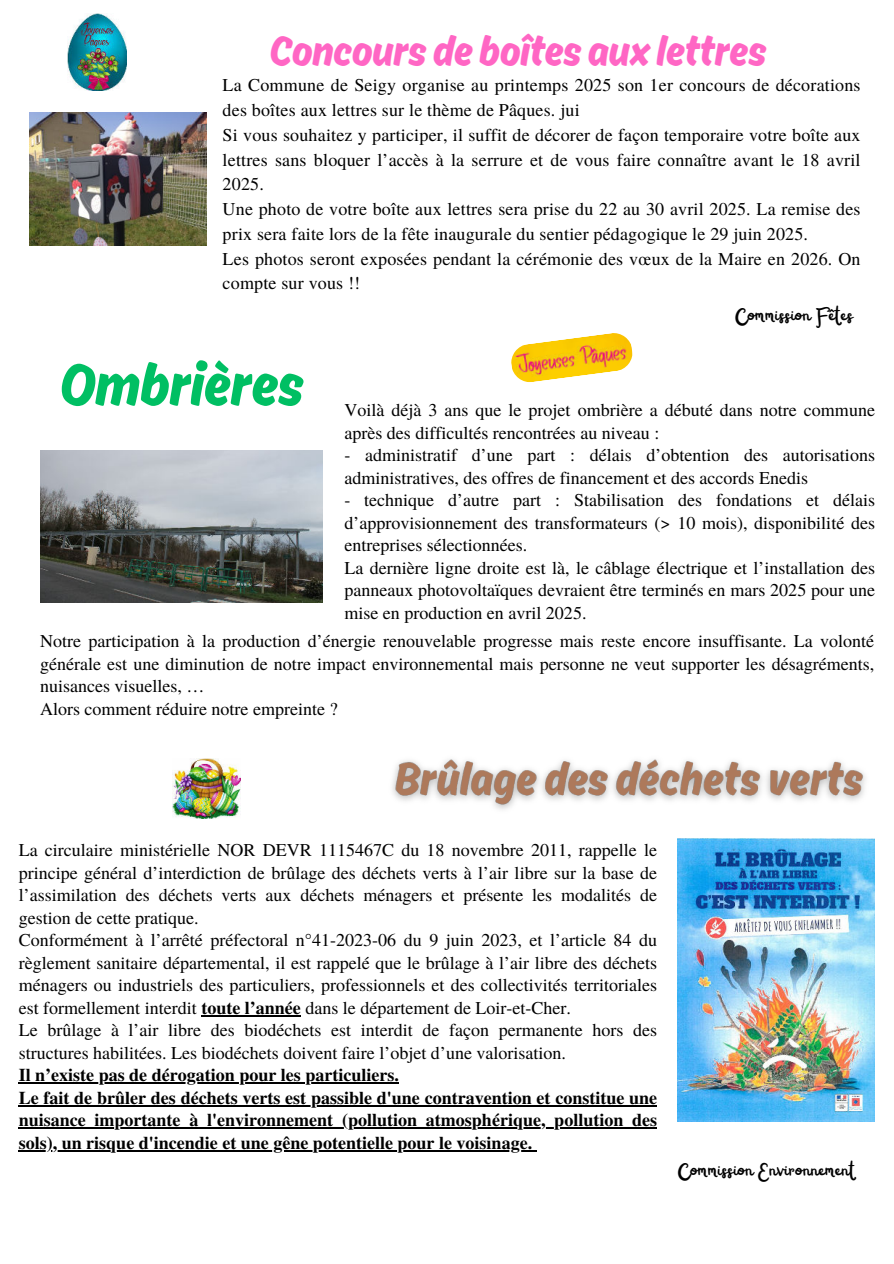
<style>
.page{position:relative;width:894px;height:1264px;background:#fff}
.page>*{position:absolute;margin:0;border:0;box-sizing:border-box;transform-origin:0 0}
.t1{font:63px "Ahkio";color:#00bf63}
.t2{font:44.55px "Ahkio";color:#ff66c4}
.t3{font:21px "Railey";letter-spacing:.01em;color:#000}
.t4{font:18px/22.5px "Te X Gyre Termes";color:#000}
.t5{font:700 18px/22.5px "Te X Gyre Termes";color:#000}
.s1{font-weight:700}
</style>
<div class="page">
<img style="left:30px;top:112px;width:176px;height:133px">
<img style="left:41px;top:450px;width:281px;height:152px">
<img style="left:67px;top:13px;width:60px;height:78px">
<img style="left:511px;top:333px;width:122px;height:49px">
<img style="left:173px;top:758px;width:67px;height:60px">
<img style="left:677px;top:838px;width:197px;height:283px">
<img style="left:392px;top:759px;width:474px;height:51px">
<hr style="left:201px;top:1014px;width:100px;height:2px;background:#000">
<hr style="left:19px;top:1082px;width:380px;height:1px;background:#000">
<hr style="left:19px;top:1104px;width:638px;height:2px;background:#000">
<hr style="left:19px;top:1127px;width:638px;height:1px;background:#000">
<hr style="left:19px;top:1149px;width:513px;height:2px;background:#000">
<h2 class="t2" style="left:270px;top:24px;width:498px">Concours de boîtes aux lettres</h2>
<p class="t4" style="left:222px;top:72px;width:639px;line-height:24.8px">La Commune de Seigy organise au printemps 2025 son 1er concours de décorations des boîtes aux lettres sur le thème de Pâques. jui<br>Si vous souhaitez y participer, il suffit de décorer de façon temporaire votre boîte aux lettres sans bloquer l’accès à la serrure et de vous faire connaître avant le 18 avril 2025.<br>Une photo de votre boîte aux lettres sera prise du 22 au 30 avril 2025. La remise des prix sera faite lors de la fête inaugurale du sentier pédagogique le 29 juin 2025.<br>Les photos seront exposées pendant la cérémonie des vœux de la Maire en 2026. On compte sur vous !!</p>
<h1 class="t1" style="left:60px;top:348px;width:245px">Ombrières</h1>
<p class="t3" style="left:734px;top:301px;width:119px">Commission Fêtes</p>
<p class="t4" style="left:344px;top:398px;width:532px">Voilà déjà 3 ans que le projet ombrière a débuté dans notre commune après des difficultés rencontrées au niveau :</p>
<p class="t4" style="left:344px;top:443px;width:532px">- administratif d’une part : délais d’obtention des autorisations administratives, des offres de financement et des accords Enedis</p>
<p class="t4" style="left:344px;top:488px;width:532px">- technique d’autre part : Stabilisation des fondations et délais d’approvisionnement des transformateurs (&gt; 10 mois), disponibilité des entreprises sélectionnées.<br>La dernière ligne droite est là, le câblage électrique et l’installation des panneaux photovoltaïques devraient être terminés en mars 2025 pour une mise en production en avril 2025.</p>
<p class="t4" style="left:40px;top:629px;width:835px">Notre participation à la production d’énergie renouvelable progresse mais reste encore insuffisante. La volonté générale est une diminution de notre impact environnemental mais personne ne veut supporter les désagréments, nuisances visuelles, …<br>Alors comment réduire notre empreinte ?</p>
<p class="t4" style="left:19px;top:838px;width:639px">La circulaire ministérielle NOR DEVR 1115467C du 18 novembre 2011, rappelle le principe général d’interdiction de brûlage des déchets verts à l’air libre sur la base de l’assimilation des déchets verts aux déchets ménagers et présente les modalités de gestion de cette pratique.<br>Conformément à l’arrêté préfectoral n°41-2023-06 du 9 juin 2023, et l’article 84 du règlement sanitaire départemental, il est rappelé que le brûlage à l’air libre des déchets ménagers ou industriels des particuliers, professionnels et des collectivités territoriales est formellement interdit <span class="s1">toute l’année</span> dans le département de Loir-et-Cher.<br>Le brûlage à l’air libre des biodéchets est interdit de façon permanente hors des structures habilitées. Les biodéchets doivent faire l’objet d’une valorisation.</p>
<p class="t5" style="left:19px;top:1063px;width:639px">Il n’existe pas de dérogation pour les particuliers.<br>Le fait de brûler des déchets verts est passible d'une contravention et constitue une nuisance importante à l'environnement (pollution atmosphérique, pollution des sols), un risque d'incendie et une gêne potentielle pour le voisinage.</p>
<p class="t3" style="left:677px;top:1156px;width:178px">Commission Environnement</p>
</div>
